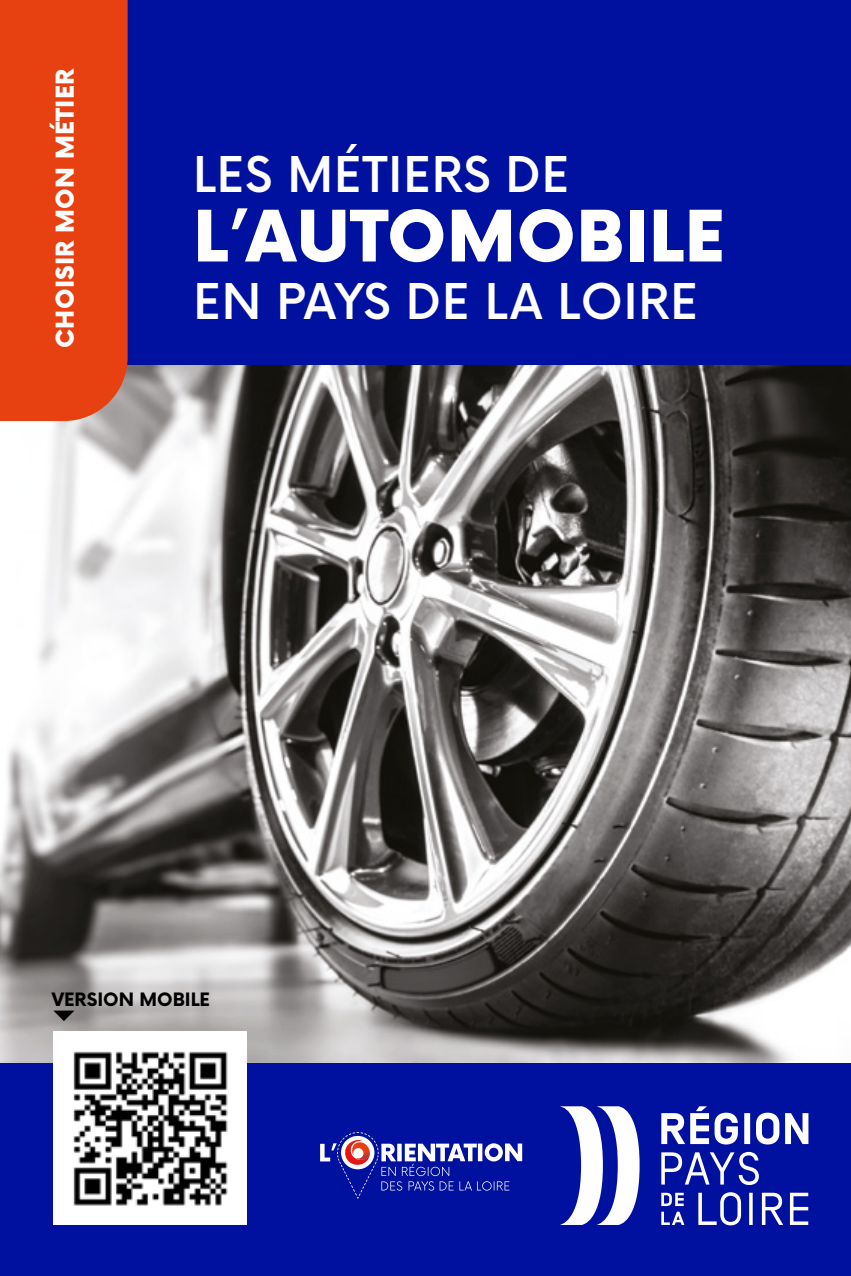
<style>
.page{position:relative;width:851px;height:1276px;background:#fff}
.page>*{position:absolute;margin:0;border:0;box-sizing:border-box;transform-origin:0 0}
.t1{font:900 69px "Now";letter-spacing:.01em;color:#fff}
.t2{font:500 48px "Now";letter-spacing:.015em;color:#fff}
.t3{font:900 24px "Now";letter-spacing:.015em;color:#fff}
.t4{font:700 18px "Now";color:#000}
</style>
<div class="page">
<div style="left:0;top:0;width:850px;height:366px;background:#00109f"></div>
<div style="left:0;top:1062px;width:850px;height:214px;background:#00109f"></div>
<img style="left:0;top:366px;width:850px;height:696px">
<div style="left:0;top:0;width:128px;height:421px;background:#e74011"></div>
<img style="left:53px;top:1032px;width:193px;height:192px">
<svg style="left:53px;top:1010px;width:21px;height:11px"></svg>
<svg style="left:560px;top:1106px;width:79px;height:119px"></svg>
<svg style="left:698px;top:1192px;width:110px;height:33px"></svg>
<svg style="left:661px;top:1152px;width:97px;height:33px"></svg>
<svg style="left:661px;top:1106px;width:147px;height:38px"></svg>
<svg style="left:661px;top:1192px;width:23px;height:33px"></svg>
<svg style="left:320px;top:1132px;width:202px;height:67px"></svg>
<p class="t3" style="left:48px;top:348px;width:281px;rotate:-90deg">CHOISIR MON MÉTIER</p>
<p class="t2" style="left:193px;top:138px;width:378px">LES MÉTIERS DE</p>
<h1 class="t1" style="left:193px;top:186px;width:532px">L’AUTOMOBILE</h1>
<p class="t2" style="left:193px;top:264px;width:506px">EN PAYS DE LA LOIRE</p>
<p class="t4" style="left:52px;top:986px;width:160px">VERSION MOBILE</p>
</div>
